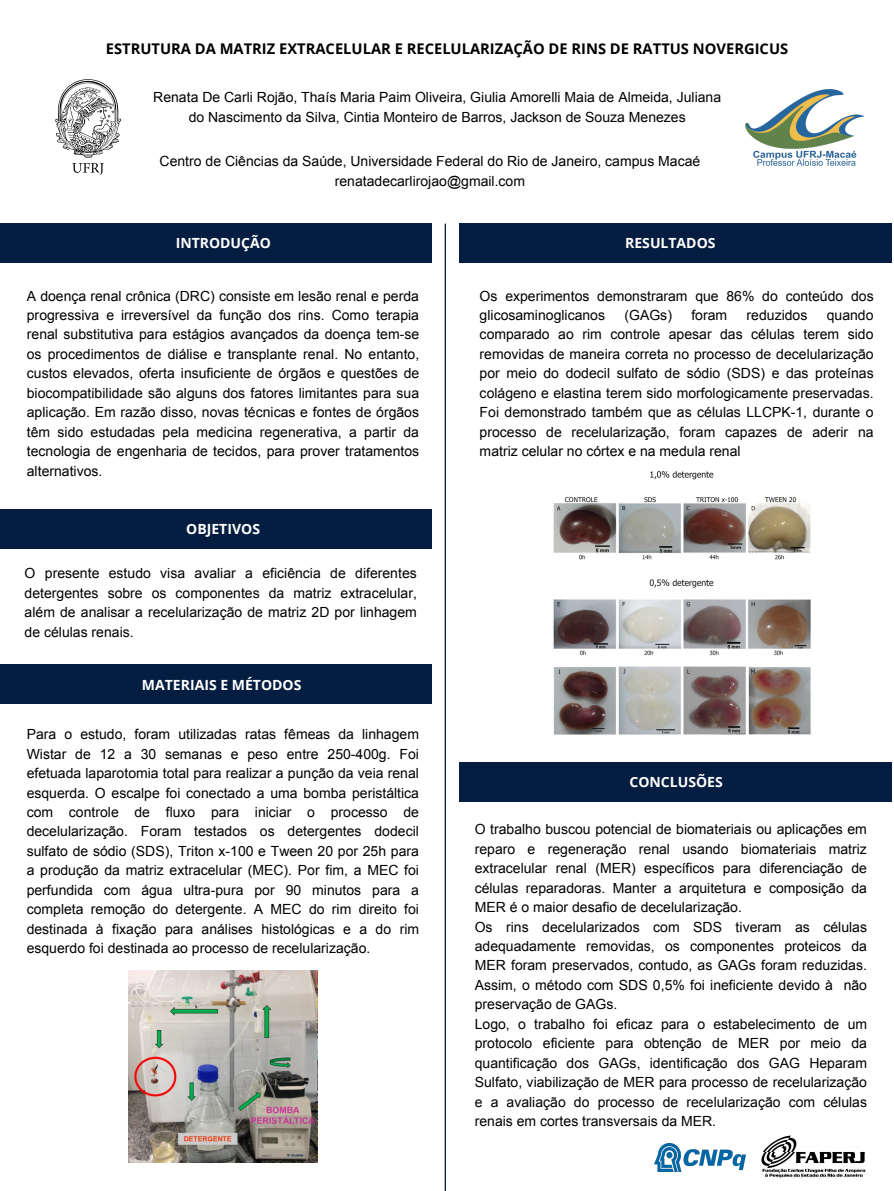
<style>
.page{position:relative;width:894px;height:1191px;background:#fff}
.page>*{position:absolute;margin:0;border:0;box-sizing:border-box;transform-origin:0 0}
.t1{font:700 14.7px "Open Sans";color:#000}
.t2{font:14px/19.4px "Arial";color:#000;text-align:justify}
.t3{font:700 14px "Open Sans";color:#fff}
</style>
<div class="page">
<img style="left:55px;top:79px;width:66px;height:96px">
<img style="left:745px;top:89px;width:118px;height:76px">
<div style="left:0;top:509px;width:431px;height:39px;background:#051d40"></div>
<div style="left:459px;top:762px;width:432px;height:39px;background:#051d40"></div>
<hr style="left:444px;top:224px;width:2px;height:966px;background:#051d40">
<div style="left:0;top:223px;width:431px;height:39px;background:#051d40"></div>
<div style="left:459px;top:223px;width:432px;height:39px;background:#051d40"></div>
<img style="left:654px;top:1143px;width:91px;height:27px">
<img style="left:761px;top:1135px;width:104px;height:43px">
<div style="left:0;top:664px;width:431px;height:40px;background:#051d40"></div>
<img style="left:128px;top:970px;width:189px;height:192px">
<img style="left:553px;top:471px;width:258px;height:264px">
<p class="t1" style="left:106px;top:38px;width:683px">ESTRUTURA DA MATRIZ EXTRACELULAR E RECELULARIZAÇÃO DE RINS DE RATTUS NOVERGICUS</p>
<p class="t2" style="left:153px;top:88px;width:569px;text-align:center">Renata De Carli Rojão, Thaís Maria Paim Oliveira, Giulia Amorelli Maia de Almeida, Juliana do Nascimento da Silva, Cintia Monteiro de Barros, Jackson de Souza Menezes</p>
<p class="t2" style="left:159px;top:152px;width:542px">Centro de Ciências da Saúde, Universidade Federal do Rio de Janeiro, campus Macaé</p>
<p class="t2" style="left:334px;top:171px;width:192px">renatadecarlirojao@gmail.com</p>
<p class="t3" style="left:176px;top:233px;width:97px">INTRODUÇÃO</p>
<p class="t2" style="left:27px;top:286px;width:393px">A doença renal crônica (DRC) consiste em lesão renal e perda progressiva e irreversível da função dos rins. Como terapia renal substitutiva para estágios avançados da doença tem-se os procedimentos de diálise e transplante renal. No entanto, custos elevados, oferta insuficiente de órgãos e questões de biocompatibilidade são alguns dos fatores limitantes para sua aplicação. Em razão disso, novas técnicas e fontes de órgãos têm sido estudadas pela medicina regenerativa, a partir da tecnologia de engenharia de tecidos, para prover tratamentos alternativos.</p>
<p class="t3" style="left:186px;top:519px;width:75px">OBJETIVOS</p>
<p class="t2" style="left:25px;top:563px;width:393px">O presente estudo visa avaliar a eficiência de diferentes detergentes sobre os componentes da matriz extracelular, além de analisar a recelularização de matriz 2D por linhagem de células renais.</p>
<p class="t3" style="left:142px;top:674px;width:161px">MATERIAIS E MÉTODOS</p>
<p class="t2" style="left:27px;top:724px;width:393px">Para o estudo, foram utilizadas ratas fêmeas da linhagem Wistar de 12 a 30 semanas e peso entre 250-400g. Foi efetuada laparotomia total para realizar a punção da veia renal esquerda. O escalpe foi conectado a uma bomba peristáltica com controle de fluxo para iniciar o processo de decelularização. Foram testados os detergentes dodecil sulfato de sódio (SDS), Triton x-100 e Tween 20 por 25h para a produção da matriz extracelular (MEC). Por fim, a MEC foi perfundida com água ultra-pura por 90 minutos para a completa remoção do detergente. A MEC do rim direito foi destinada à fixação para análises histológicas e a do rim esquerdo foi destinada ao processo de recelularização.</p>
<p class="t3" style="left:625px;top:233px;width:92px">RESULTADOS</p>
<p class="t2" style="left:479px;top:286px;width:395px">Os experimentos demonstraram que 86% do conteúdo dos glicosaminoglicanos</p>
<p class="t2" style="left:624px;top:305px;width:49px">(GAGs)</p>
<p class="t2" style="left:691px;top:305px;width:37px">foram</p>
<p class="t2" style="left:746px;top:305px;width:62px">reduzidos</p>
<p class="t2" style="left:479px;top:305px;width:395px;text-indent:347px">quando comparado ao rim controle apesar das células terem sido removidas de maneira correta no processo de decelularização por meio do dodecil sulfato de sódio (SDS) e das proteínas colágeno e elastina terem sido morfologicamente preservadas.<br>Foi demonstrado também que as células LLCPK-1, durante o processo de recelularização, foram capazes de aderir na matriz celular no córtex e na medula renal</p>
<p class="t3" style="left:629px;top:772px;width:95px">CONCLUSÕES</p>
<p class="t2" style="left:474px;top:819px;width:393px">O trabalho buscou potencial de biomateriais ou aplicações em reparo e regeneração renal usando biomateriais matriz extracelular renal (MER) específicos para diferenciação de células reparadoras. Manter a arquitetura e composição da MER é o maior desafio de decelularização.</p>
<p class="t2" style="left:474px;top:917px;width:393px">Os rins decelularizados com SDS tiveram as células adequadamente removidas, os componentes proteicos da MER foram preservados, contudo, as GAGs foram reduzidas.<br>Assim, o método com SDS 0,5% foi ineficiente devido à não preservação de GAGs.</p>
<p class="t2" style="left:474px;top:1014px;width:393px">Logo, o trabalho foi eficaz para o estabelecimento de um protocolo eficiente para obtenção de MER por meio da quantificação dos GAGs, identificação dos GAG Heparam Sulfato, viabilização de MER para processo de recelularização e a avaliação do processo de recelularização com células renais em cortes transversais da MER.</p>
</div>
